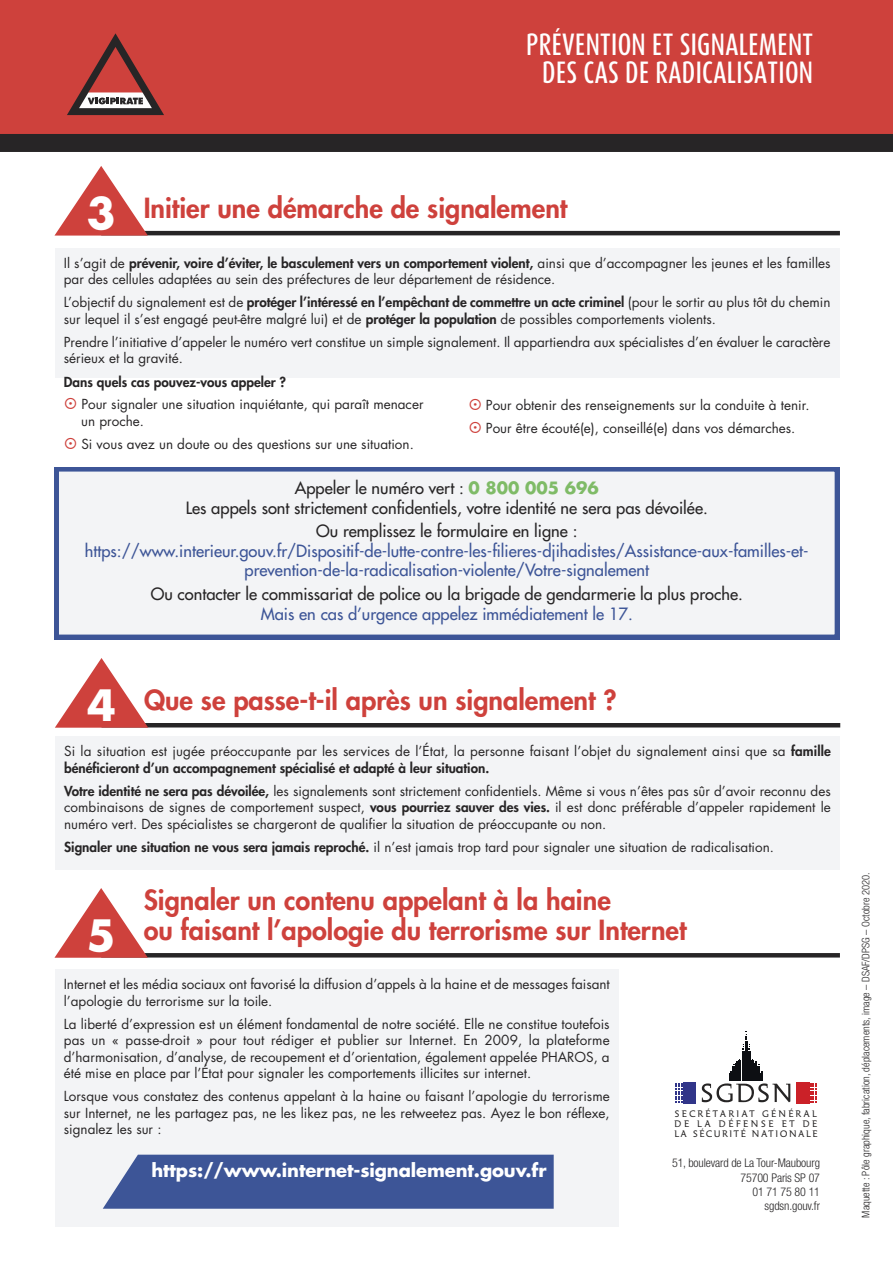
<style>
.page{position:relative;width:893px;height:1263px;background:#fff}
.page>*{position:absolute;margin:0;border:0;box-sizing:border-box;transform-origin:0 0}
.t1{font:800 27px/30px "Futura Std";color:#ce413c}
.t2{font:500 25.5px/28.5px "Dax Compact";letter-spacing:.015em;color:#fff;text-align:right}
.t3{font:700 18px "Futura Std";letter-spacing:-.005em;color:#fff}
.t4{font:500 16.5px/19.5px "Futura Std";color:#3d5597;text-align:center}
.t5{font:500 16.5px/19.5px "Futura Std";color:#272526;text-align:center}
.t6{font:13.5px/16.5px "Futura Std";color:#272526}
.t7{font:800 13.5px "Futura Std";color:#272526}
.t8{font:300 condensed 12px/14.4px "Helvetica Neue LT Pro";letter-spacing:-.01em;color:#272526;text-align:right}
.t9{font:300 condensed 10.5px "Helvetica Neue LT Pro";color:#272526}
.t10{font:9.6px/9.8px "Marechal Juin Pro";letter-spacing:.235em;color:#262424;text-align:justify}
.s1{font-weight:700;font-size:42px;color:#fff}
.s2{font-weight:800}
.s3{font-weight:700;color:#7fbb67}
</style>
<div class="page">
<svg style="left:0;top:0;width:893px;height:152px;background:#b93d39"></svg>
<svg style="left:67px;top:33px;width:97px;height:82px;background:#a84b48"></svg>
<svg style="left:676px;top:1082px;width:20px;height:21px"></svg>
<svg style="left:796px;top:1082px;width:21px;height:21px"></svg>
<svg style="left:702px;top:1031px;width:88px;height:71px"></svg>
<svg style="left:54px;top:467px;width:785px;height:172px"></svg>
<hr style="left:101px;top:231px;width:739px;height:4px;background:#272526">
<svg style="left:54px;top:166px;width:94px;height:70px"></svg>
<div style="left:55px;top:736px;width:785px;height:134px;background:#f3f4f6"></div>
<div style="left:55px;top:248px;width:784px;height:129px;background:#f3f4f6"></div>
<hr style="left:102px;top:723px;width:738px;height:4px;background:#272526">
<svg style="left:55px;top:658px;width:93px;height:70px"></svg>
<div style="left:55px;top:969px;width:564px;height:258px;background:#f3f4f6"></div>
<hr style="left:101px;top:953px;width:739px;height:4px;background:#272526">
<svg style="left:54px;top:888px;width:94px;height:70px"></svg>
<div style="left:103px;top:1155px;width:451px;height:54px;background:#3d5597"></div>
<h2 class="t2" style="left:526px;top:32px;width:289px">PRÉVENTION ET SIGNALEMENT<br>DES CAS DE RADICALISATION</h2>
<h1 class="t1" style="left:87px;top:195px;width:482px"><span class="s1">3</span> Initier une démarche de signalement</h1>
<p class="t6" style="left:64px;top:256px;width:768px">Il s’agit de <span class="s2">prévenir, voire d’éviter, le basculement vers un comportement violent,</span> ainsi que d’accompagner les jeunes et les familles par des cellules adaptées au sein des préfectures de leur département de résidence.</p>
<p class="t6" style="left:64px;top:295px;width:768px">L’objectif du signalement est de <span class="s2">protéger l’intéressé en l’empêchant de commettre un acte criminel</span> (pour le sortir au plus tôt du chemin sur lequel il s’est engagé peut-être malgré lui) et de <span class="s2">protéger la population</span> de possibles comportements violents.</p>
<p class="t6" style="left:64px;top:335px;width:768px">Prendre l’initiative d’appeler le numéro vert constitue un simple signalement. Il appartiendra aux spécialistes d’en évaluer le caractère sérieux et la gravité.</p>
<p class="t7" style="left:64px;top:375px;width:224px">Dans quels cas pouvez-vous appeler ?</p>
<p class="t6" style="left:81px;top:397px;width:344px">Pour signaler une situation inquiétante, qui paraît menacer un proche.</p>
<p class="t6" style="left:81px;top:437px;width:334px">Si vous avez un doute ou des questions sur une situation.</p>
<p class="t6" style="left:486px;top:394px;width:325px;line-height:23px">Pour obtenir des renseignements sur la conduite à tenir.<br>Pour être écouté(e), conseillé(e) dans vos démarches.</p>
<p class="t5" style="left:186px;top:479px;width:523px">Appeler le numéro vert : <span class="s3">0 800 005 696<br></span>Les appels sont strictement confidentiels, votre identité ne sera pas dévoilée.</p>
<p class="t5" style="left:316px;top:523px;width:263px">Ou remplissez le formulaire en ligne :</p>
<p class="t4" style="left:85px;top:542px;width:725px">https://www.interieur.gouv.fr/Dispositif-de-lutte-contre-les-filieres-djihadistes/Assistance-aux-familles-et&shy;prevention-de-la-radicalisation-violente/Votre-signalement</p>
<p class="t5" style="left:151px;top:585px;width:594px">Ou contacter le commissariat de police ou la brigade de gendarmerie la plus proche.</p>
<p class="t4" style="left:261px;top:605px;width:374px">Mais en cas d’urgence appelez immédiatement le 17.</p>
<h1 class="t1" style="left:87px;top:687px;width:531px"><span class="s1">4</span> Que se passe-t-il après un signalement ?</h1>
<p class="t6" style="left:64px;top:744px;width:768px">Si la situation est jugée préoccupante par les services de l’État, la personne faisant l’objet du signalement ainsi que sa <span class="s2">famille bénéficieront d’un accompagnement spécialisé et adapté à leur situation.</span></p>
<p class="t6" style="left:64px;top:784px;width:768px;text-align:justify"><span class="s2">Votre identité ne sera pas dévoilée,</span> les signalements sont strictement confidentiels. Même si vous n’êtes pas sûr d’avoir reconnu des combinaisons de signes de comportement suspect, <span class="s2">vous pourriez sauver des vies.</span> il est donc préférable d’appeler rapidement le numéro vert. Des spécialistes se chargeront de qualifier la situation de préoccupante ou non.</p>
<p class="t6" style="left:64px;top:839px;width:711px"><span class="s2">Signaler une situation ne vous sera jamais reproché.</span> il n’est jamais trop tard pour signaler une situation de radicalisation.</p>
<h1 class="t1" style="left:87px;top:887px;width:601px;text-indent:57px">Signaler un contenu appelant à la haine<br><span class="s1">5</span> ou faisant l’apologie du terrorisme sur Internet</h1>
<p class="t6" style="left:64px;top:977px;width:547px">Internet et les média sociaux ont favorisé la diffusion d’appels à la haine et de messages faisant l’apologie du terrorisme sur la toile.</p>
<p class="t6" style="left:64px;top:1017px;width:547px;text-align:justify">La liberté d’expression est un élément fondamental de notre société. Elle ne constitue toutefois pas un « passe-droit » pour tout rédiger et publier sur Internet. En 2009, la plateforme d’harmonisation, d’analyse, de recoupement et d’orientation, également appelée PHAROS, a été mise en place par l’État pour signaler les comportements illicites sur internet.</p>
<p class="t6" style="left:64px;top:1089px;width:547px;text-align:justify">Lorsque vous constatez des contenus appelant à la haine ou faisant l’apologie du terrorisme sur Internet, ne les partagez pas, ne les likez pas, ne les retweetez pas. Ayez le bon réflexe, signalez les sur :</p>
<h3 class="t3" style="left:151px;top:1162px;width:397px">https://www.internet-signalement.gouv.fr</h3>
<p class="t10" style="left:674px;top:1110px;width:144px">SECRÉTARIAT GÉNÉRAL DE LA DÉFENSE ET DE LA SÉCURITÉ NATIONALE</p>
<p class="t8" style="left:672px;top:1157px;width:150px">51, boulevard de La Tour-Maubourg<br>75700 Paris SP 07<br>01 71 75 80 11<br>sgdsn.gouv.fr</p>
<p class="t9" style="left:862px;top:1218px;width:347px;rotate:-90deg">Maquette : Pôle graphique, fabrication, déplacements, image – DSAF/DPSG – Octobre 2020.</p>
</div>
